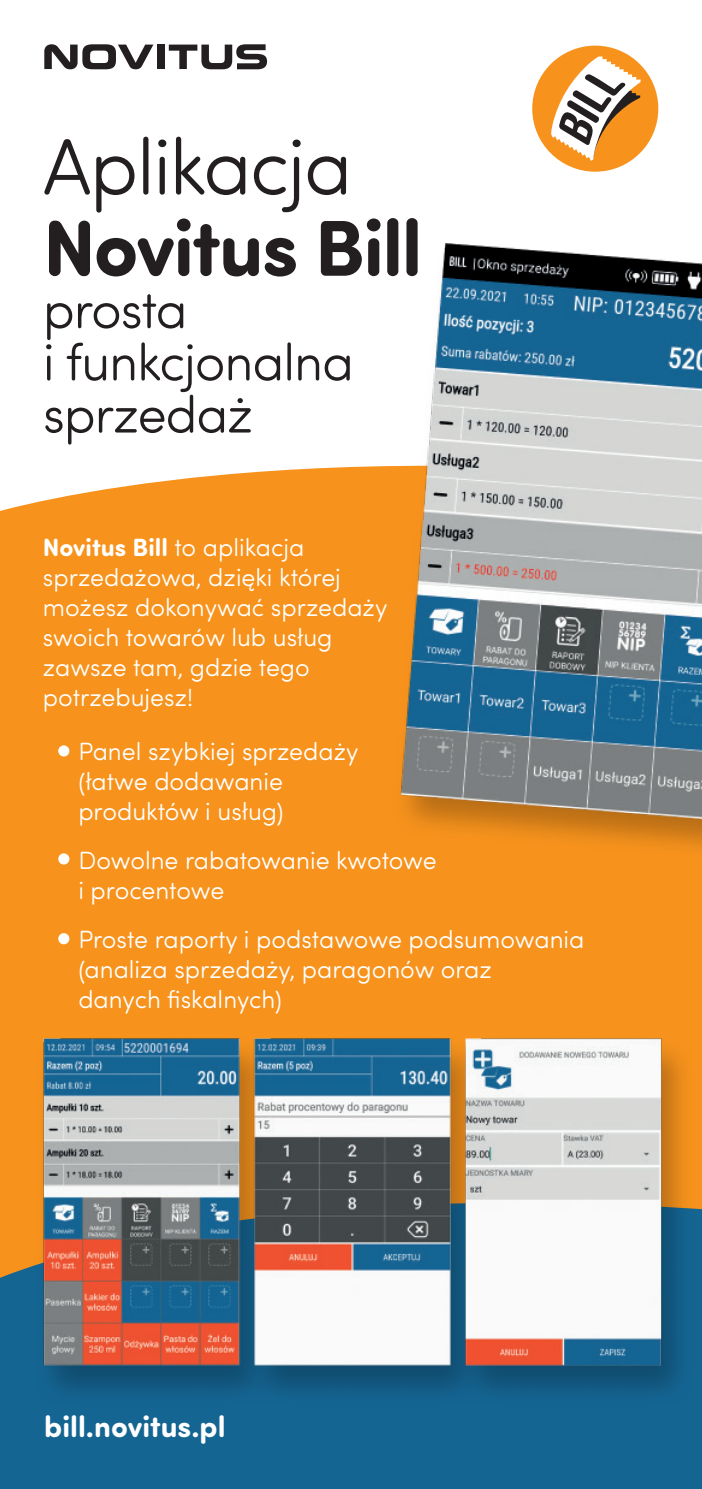
<style>
.page{position:relative;width:702px;height:1489px;background:#fff}
.page>*{position:absolute;margin:0;border:0;box-sizing:border-box;transform-origin:0 0}
.t1{font:700 79.5px "Sofia Pro Soft";letter-spacing:-.02em;color:#231f20}
.t2{font:300 79.5px "Sofia Pro Soft";letter-spacing:-.02em;color:#231f20}
.t3{font:300 52.25px/52.2px "Sofia Pro Soft";letter-spacing:-.02em;color:#231f20}
.t4{font:700 30px "Sofia Pro Soft";color:#fff}
.t5{font:300 25px/30px "Sofia Pro Soft";color:#fff}
.s1{font-weight:700}
</style>
<div class="page">
<div style="left:0;top:466px;width:702px;height:705px;background:#f7931d"></div>
<div style="left:0;top:1171px;width:702px;height:317px;background:#156593"></div>
<svg style="left:44px;top:44px;width:109px;height:25px"></svg>
<div style="left:157px;top:45px;width:8px;height:24px;background:#231f20"></div>
<svg style="left:169px;top:44px;width:98px;height:25px"></svg>
<div style="left:532px;top:46px;width:126px;height:126px;background:#f7931d;border-radius:63px"></div>
<svg style="left:551px;top:56px;width:89px;height:105px"></svg>
<div style="left:58px;top:745px;width:11px;height:11px;background:#fff;border-radius:50%"></div>
<div style="left:58px;top:853px;width:11px;height:11px;background:#fff;border-radius:50%"></div>
<div style="left:58px;top:933px;width:11px;height:11px;background:#fff;border-radius:50%"></div>
<img style="left:34px;top:1036px;width:660px;height:369px">
<img style="left:393px;top:243px;width:309px;height:616px">
<h1 class="t2" style="left:43px;top:113px;width:311px">Aplikacja</h1>
<h1 class="t1" style="left:43px;top:190px;width:381px">Novitus Bill</h1>
<h2 class="t3" style="left:43px;top:281px;width:312px">prosta<br>i funkcjonalna sprzedaż</h2>
<p class="t5" style="left:43px;top:531px;width:346px"><span class="s1">Novitus Bill</span> to aplikacja sprzedażowa, dzięki której możesz dokonywać sprzedaży swoich towarów lub usług zawsze tam, gdzie tego potrzebujesz!</p>
<p class="t5" style="left:78px;top:735px;width:281px">Panel szybkiej sprzedaży (łatwe dodawanie produktów i usług)</p>
<p class="t5" style="left:78px;top:844px;width:360px">Dowolne rabatowanie kwotowe i procentowe</p>
<p class="t5" style="left:78px;top:923px;width:507px">Proste raporty i podstawowe podsumowania (analiza sprzedaży, paragonów oraz<br>danych fiskalnych)</p>
<p class="t4" style="left:44px;top:1404px;width:183px">bill.novitus.pl</p>
</div>
